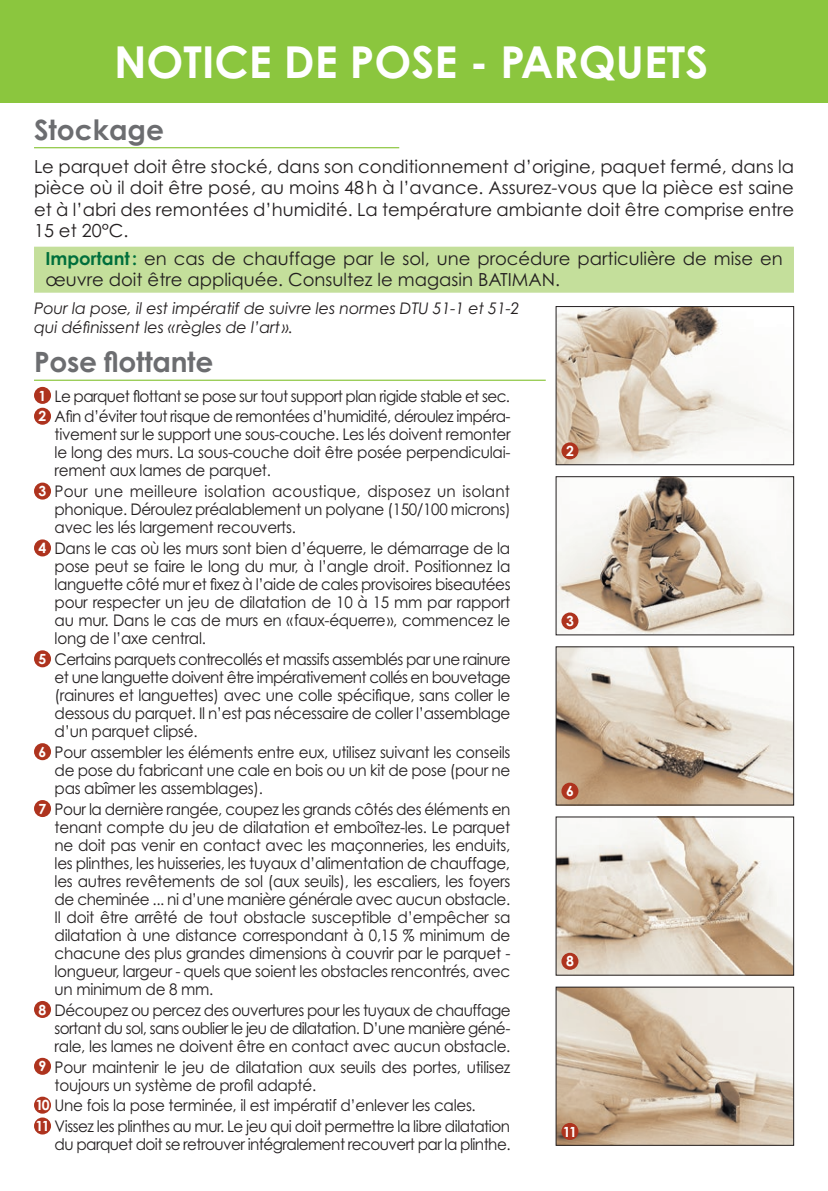
<style>
.page{position:relative;width:828px;height:1191px;background:#fff}
.page>*{position:absolute;margin:0;border:0;box-sizing:border-box;transform-origin:0 0}
.t1{font:700 44px "Century Gothic Std";color:#fff}
.t2{font:700 28px "Century Gothic Std";letter-spacing:-.01em;color:#6c6d70}
.t3{font:18px/21.6px "Century Gothic Std";color:#231f20;text-align:justify}
.t4{font:16px/18px "Century Gothic Std";letter-spacing:-.02em;color:#231f20;text-align:justify;scale:.95 1}
.t5{font:16px/20.8px "Century Gothic Std";letter-spacing:-.04em;color:#231f20;scale:.95 1}
.t6{font:italic 16px/19.2px "Century Gothic Std";letter-spacing:-.01em;color:#231f20}
.t7{font:700 14px "Century Gothic Std";color:#fff}
.s1{font-weight:700;color:#006f3c}
.s2{font-weight:700;font-size:14px;color:#fff}
</style>
<div class="page">
<div style="left:0;top:0;width:828px;height:102px;background:#8bc63e"></div>
<hr style="left:34px;top:147px;width:365px;height:1px;background:#8bc63e">
<div style="left:34px;top:247px;width:760px;height:46px;background:#c4df9b"></div>
<hr style="left:34px;top:380px;width:512px;height:1px;background:#8bc63e">
<div style="left:34px;top:387px;width:17px;height:17px;background:#ae331e;border-radius:50%"></div>
<div style="left:34px;top:408px;width:17px;height:17px;background:#ae331e;border-radius:50%"></div>
<div style="left:34px;top:482px;width:17px;height:17px;background:#ae331e;border-radius:50%"></div>
<div style="left:34px;top:539px;width:17px;height:17px;background:#ae331e;border-radius:50%"></div>
<div style="left:34px;top:650px;width:17px;height:17px;background:#ae331e;border-radius:50%"></div>
<div style="left:34px;top:743px;width:17px;height:17px;background:#ae331e;border-radius:50%"></div>
<div style="left:34px;top:800px;width:17px;height:17px;background:#ae331e;border-radius:50%"></div>
<div style="left:34px;top:1001px;width:17px;height:17px;background:#ae331e;border-radius:50%"></div>
<div style="left:34px;top:1057px;width:17px;height:17px;background:#ae331e;border-radius:50%"></div>
<div style="left:34px;top:1096px;width:17px;height:17px;background:#ae331e;border-radius:50%"></div>
<div style="left:34px;top:1117px;width:17px;height:17px;background:#ae331e;border-radius:50%"></div>
<img style="left:558px;top:308px;width:234px;height:155px">
<div style="left:556px;top:306px;width:238px;height:159px;border:1px solid #231f20"></div>
<div style="left:561px;top:442px;width:17px;height:17px;background:#ae331e;border-radius:50%"></div>
<img style="left:558px;top:478px;width:234px;height:155px">
<div style="left:556px;top:476px;width:238px;height:159px;border:1px solid #231f20"></div>
<div style="left:561px;top:612px;width:17px;height:17px;background:#ae331e;border-radius:50%"></div>
<img style="left:558px;top:648px;width:234px;height:155px">
<div style="left:561px;top:782px;width:17px;height:17px;background:#ae331e;border-radius:50%"></div>
<img style="left:558px;top:818px;width:234px;height:155px">
<div style="left:561px;top:952px;width:17px;height:17px;background:#ae331e;border-radius:50%"></div>
<img style="left:558px;top:988px;width:234px;height:155px">
<div style="left:561px;top:1123px;width:17px;height:17px;background:#ae331e;border-radius:50%"></div>
<h1 class="t1" style="left:114px;top:34px;width:595px">NOTICE DE POSE - PARQUETS</h1>
<h2 class="t2" style="left:34px;top:112px;width:131px">Stockage</h2>
<p class="t3" style="left:34px;top:155px;width:761px">Le parquet doit être stocké, dans son conditionnement d’origine, paquet fermé, dans la pièce où il doit être posé, au moins 48h à l’avance. Assurez-vous que la pièce est saine et à l’abri des remontées d’humidité. La température ambiante doit être comprise entre 15 et 20°C.</p>
<p class="t3" style="left:45px;top:247px;width:739px"><span class="s1">Important:</span> en cas de chauffage par le sol, une procédure particulière de mise en œuvre doit être appliquée. Consultez le magasin BATIMAN.</p>
<p class="t6" style="left:34px;top:298px;width:487px">Pour la pose, il est impératif de suivre les normes DTU 51-1 et 51-2 qui définissent les «règles de l’art».</p>
<h2 class="t2" style="left:34px;top:344px;width:181px">Pose flottante</h2>
<p class="t5" style="left:39px;top:385px;width:498px"><span class="s2">1</span> Le parquet flottant se pose sur tout support plan rigide stable et sec.<br><span class="s2">2</span> Afin d’éviter tout risque de remontées d’humidité, déroulez impéra-</p>
<p class="t4" style="left:55px;top:425px;width:481px">tivement sur le support une sous-couche. Les lés doivent remonter le long des murs. La sous-couche doit être posée perpendiculai&shy;rement aux lames de parquet.</p>
<p class="t4" style="left:55px;top:482px;width:481px;text-indent:-16px"><span class="s2">3</span> Pour une meilleure isolation acoustique, disposez un isolant phonique. Déroulez préalablement un polyane (150/100 microns) avec les lés largement recouverts.</p>
<p class="t4" style="left:55px;top:539px;width:481px;text-indent:-16px"><span class="s2">4</span> Dans le cas où les murs sont bien d’équerre, le démarrage de la pose peut se faire le long du mur, à l’angle droit. Positionnez la languette côté mur et fixez à l’aide de cales provisoires biseautées pour respecter un jeu de dilatation de 10 à 15 mm par rapport au mur. Dans le cas de murs en «faux-équerre», commencez le long de l’axe central.</p>
<p class="t4" style="left:55px;top:650px;width:481px;text-indent:-16px"><span class="s2">5</span> Certains parquets contrecollés et massifs assemblés par une rainure et une languette doivent être impérativement collés en bouvetage (rainures et languettes) avec une colle spécifique, sans coller le dessous du parquet. Il n’est pas nécessaire de coller l’assemblage d’un parquet clipsé.</p>
<p class="t4" style="left:55px;top:743px;width:481px;text-indent:-16px"><span class="s2">6</span> Pour assembler les éléments entre eux, utilisez suivant les conseils de pose du fabricant une cale en bois ou un kit de pose (pour ne pas abîmer les assemblages).</p>
<p class="t4" style="left:55px;top:799px;width:481px;text-indent:-16px"><span class="s2">7</span> Pour la dernière rangée, coupez les grands côtés des éléments en tenant compte du jeu de dilatation et emboîtez-les. Le parquet ne doit pas venir en contact avec les maçonneries, les enduits, les plinthes, les huisseries, les tuyaux d’alimentation de chauffage, les autres revêtements de sol (aux seuils), les escaliers, les foyers de cheminée ... ni d’une manière générale avec aucun obstacle.<br>Il doit être arrêté de tout obstacle susceptible d’empêcher sa dilatation à une distance correspondant à 0,15 % minimum de chacune des plus grandes dimensions à couvrir par le parquet - longueur, largeur - quels que soient les obstacles rencontrés, avec un minimum de 8 mm.</p>
<p class="t4" style="left:55px;top:1000px;width:481px;text-indent:-16px"><span class="s2">8</span> Découpez ou percez des ouvertures pour les tuyaux de chauffage sortant du sol, sans oublier le jeu de dilatation. D’une manière géné&shy;rale, les lames ne doivent être en contact avec aucun obstacle.</p>
<p class="t4" style="left:55px;top:1057px;width:481px;text-indent:-16px"><span class="s2">9</span> Pour maintenir le jeu de dilatation aux seuils des portes, utilisez toujours un système de profil adapté.</p>
<p class="t4" style="left:35px;top:1095px;width:501px;line-height:20.8px"><span class="s2">10</span> Une fois la pose terminée, il est impératif d’enlever les cales.<br><span class="s2">11</span> Vissez les plinthes au mur. Le jeu qui doit permettre la libre dilatation</p>
<p class="t4" style="left:55px;top:1135px;width:481px">du parquet doit se retrouver intégralement recouvert par la plinthe.</p>
<p class="t7" style="left:566px;top:442px;width:9px">2</p>
<p class="t7" style="left:566px;top:612px;width:9px">3</p>
<p class="t7" style="left:566px;top:782px;width:9px">6</p>
<p class="t7" style="left:566px;top:952px;width:9px">8</p>
<p class="t7" style="left:563px;top:1122px;width:16px">11</p>
</div>
